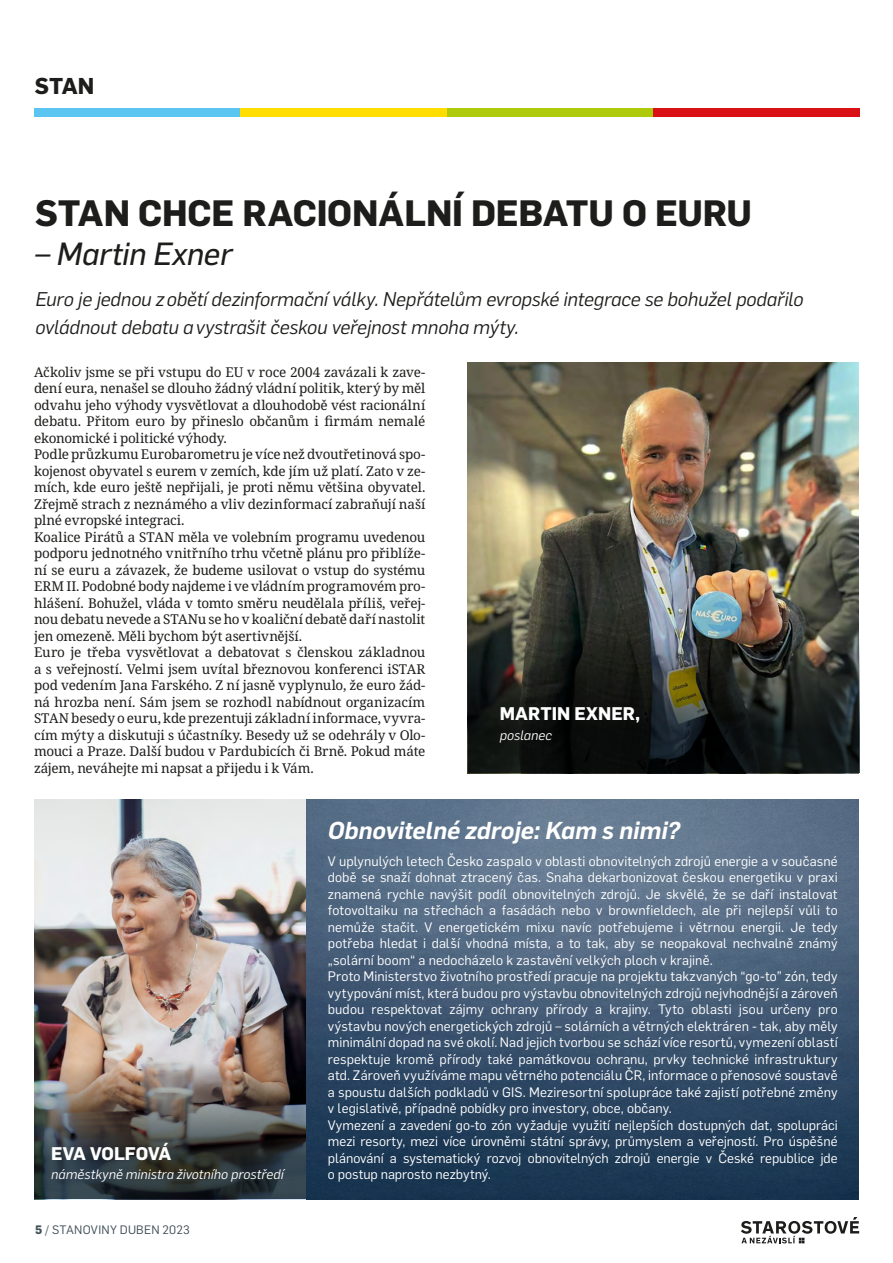
<style>
.page{position:relative;width:893px;height:1263px;background:#fff}
.page>*{position:absolute;margin:0;border:0;box-sizing:border-box;transform-origin:0 0}
.t1{font:700 36px "Flama";letter-spacing:-.005em;color:#1d1d1b}
.t2{font:italic 31.5px "Flama Basic";letter-spacing:-.005em;color:#1d1d1b}
.t3{font:italic 600 24px "Flama";color:#fff}
.t4{font:700 22.5px "Flama";color:#1d1d1b}
.t5{font:italic 19.5px/28.5px "Flama";letter-spacing:-.005em;color:#1d1d1b}
.t6{font:700 18px "Flama";color:#fff}
.t7{font:13.5px/16.5px "Flama";letter-spacing:.01em;color:#fff}
.t8{font:13.5px/16.5px "Noto Serif";letter-spacing:-.015em;color:#1d1d1b}
.t9{font:italic 13.5px "Flama";letter-spacing:.005em;color:#fff}
.t10{font:12px "Flama";letter-spacing:.02em;color:#3f4e55}
.s1{font-weight:700}
</style>
<div class="page">
<svg style="left:741px;top:1217px;width:118px;height:26px"></svg>
<div style="left:34px;top:108px;width:206px;height:9px;background:#5bc5f2"></div>
<div style="left:240px;top:108px;width:207px;height:9px;background:#fd0"></div>
<div style="left:447px;top:108px;width:206px;height:9px;background:#afca0b"></div>
<div style="left:653px;top:108px;width:207px;height:9px;background:#d91016"></div>
<img style="left:468px;top:362px;width:391px;height:249px">
<img style="left:468px;top:611px;width:392px;height:162px">
<img style="left:305px;top:799px;width:554px;height:400px">
<img style="left:34px;top:799px;width:271px;height:238px">
<img style="left:34px;top:1037px;width:271px;height:162px">
<h3 class="t4" style="left:35px;top:69px;width:61px">STAN</h3>
<h1 class="t1" style="left:35px;top:187px;width:718px">STAN CHCE RACIONÁLNÍ DEBATU O EURU</h1>
<h2 class="t2" style="left:35px;top:232px;width:199px">– Martin Exner</h2>
<h3 class="t5" style="left:35px;top:283px;width:770px">Euro je jednou z obětí dezinformační války. Nepřátelům evropské integrace se bohužel podařilo ovládnout debatu a vystrašit českou veřejnost mnoha mýty.</h3>
<p class="t8" style="left:34px;top:364px;width:393px">Ačkoliv jsme se při vstupu do EU v roce 2004 zavázali k zave&shy;dení eura, nenašel se dlouho žádný vládní politik, který by měl odvahu jeho výhody vysvětlovat a dlouhodobě vést racionální debatu. Přitom euro by přineslo občanům i firmám nemalé ekonomické i politické výhody.<br>Podle průzkumu Eurobarometru je více než dvoutřetinová spo&shy;kojenost obyvatel s eurem v zemích, kde jím už platí. Zato v ze&shy;mích, kde euro ještě nepřijali, je proti němu většina obyvatel.<br>Zřejmě strach z neznámého a vliv dezinformací zabraňují naší plné evropské integraci.<br>Koalice Pirátů a STAN měla ve volebním programu uvedenou podporu jednotného vnitřního trhu včetně plánu pro přiblíže&shy;ní se euru a závazek, že budeme usilovat o vstup do systému ERM II. Podobné body najdeme i ve vládním programovém pro&shy;hlášení. Bohužel, vláda v tomto směru neudělala příliš, veřej&shy;nou debatu nevede a STANu se ho v koaliční debatě daří nastolit jen omezeně. Měli bychom být asertivnější.<br>Euro je třeba vysvětlovat a debatovat s členskou základnou a s veřejností. Velmi jsem uvítal březnovou konferenci iSTAR pod vedením Jana Farského. Z ní jasně vyplynulo, že euro žád&shy;ná hrozba není. Sám jsem se rozhodl nabídnout organizacím STAN besedy o euru, kde prezentuji základní informace, vyvra&shy;cím mýty a diskutuji s účastníky. Besedy už se odehrály v Olo&shy;mouci a Praze. Další budou v Pardubicích či Brně. Pokud máte zájem, neváhejte mi napsat a přijedu i k Vám.</p>
<h3 class="t6" style="left:500px;top:701px;width:142px">MARTIN EXNER,</h3>
<p class="t9" style="left:500px;top:726px;width:54px">poslanec</p>
<h3 class="t6" style="left:51px;top:1140px;width:122px">EVA VOLFOVÁ</h3>
<p class="t9" style="left:51px;top:1165px;width:234px">náměstkyně ministra životního prostředí</p>
<p class="t10" style="left:35px;top:1221px;width:156px"><span class="s1">5</span> / STANOVINY DUBEN 2023</p>
<h3 class="t3" style="left:328px;top:813px;width:354px">Obnovitelné zdroje: Kam s nimi?</h3>
<p class="t7" style="left:328px;top:852px;width:511px">V uplynulých letech Česko zaspalo v oblasti obnovitelných zdrojů energie a v současné době se snaží dohnat ztracený čas. Snaha dekarbonizovat českou energetiku v praxi znamená rychle navýšit podíl obnovitelných zdrojů. Je skvělé, že se daří instalovat fotovoltaiku na střechách a fasádách nebo v brownfieldech, ale při nejlepší vůli to nemůže stačit. V energetickém mixu navíc potřebujeme i větrnou energii. Je tedy potřeba hledat i další vhodná místa, a to tak, aby se neopakoval nechvalně známý „solární boom“ a nedocházelo k zastavění velkých ploch v krajině.<br>Proto Ministerstvo životního prostředí pracuje na projektu takzvaných “go-to” zón, tedy vytypování míst, která budou pro výstavbu obnovitelných zdrojů nejvhodnější a zároveň budou respektovat zájmy ochrany přírody a krajiny. Tyto oblasti jsou určeny pro výstavbu nových energetických zdrojů – solárních a větrných elektráren - tak, aby měly minimální dopad na své okolí. Nad jejich tvorbou se schází více resortů, vymezení oblastí respektuje kromě přírody také památkovou ochranu, prvky technické infrastruktury atd. Zároveň využíváme mapu větrného potenciálu ČR, informace o přenosové soustavě a spoustu dalších podkladů v GIS. Meziresortní spolupráce také zajistí potřebné změny v legislativě, případně pobídky pro investory, obce, občany.<br>Vymezení a zavedení go-to zón vyžaduje využití nejlepších dostupných dat, spolupráci mezi resorty, mezi více úrovněmi státní správy, průmyslem a veřejností. Pro úspěšné plánování a systematický rozvoj obnovitelných zdrojů energie v České republice jde o postup naprosto nezbytný.</p>
</div>
